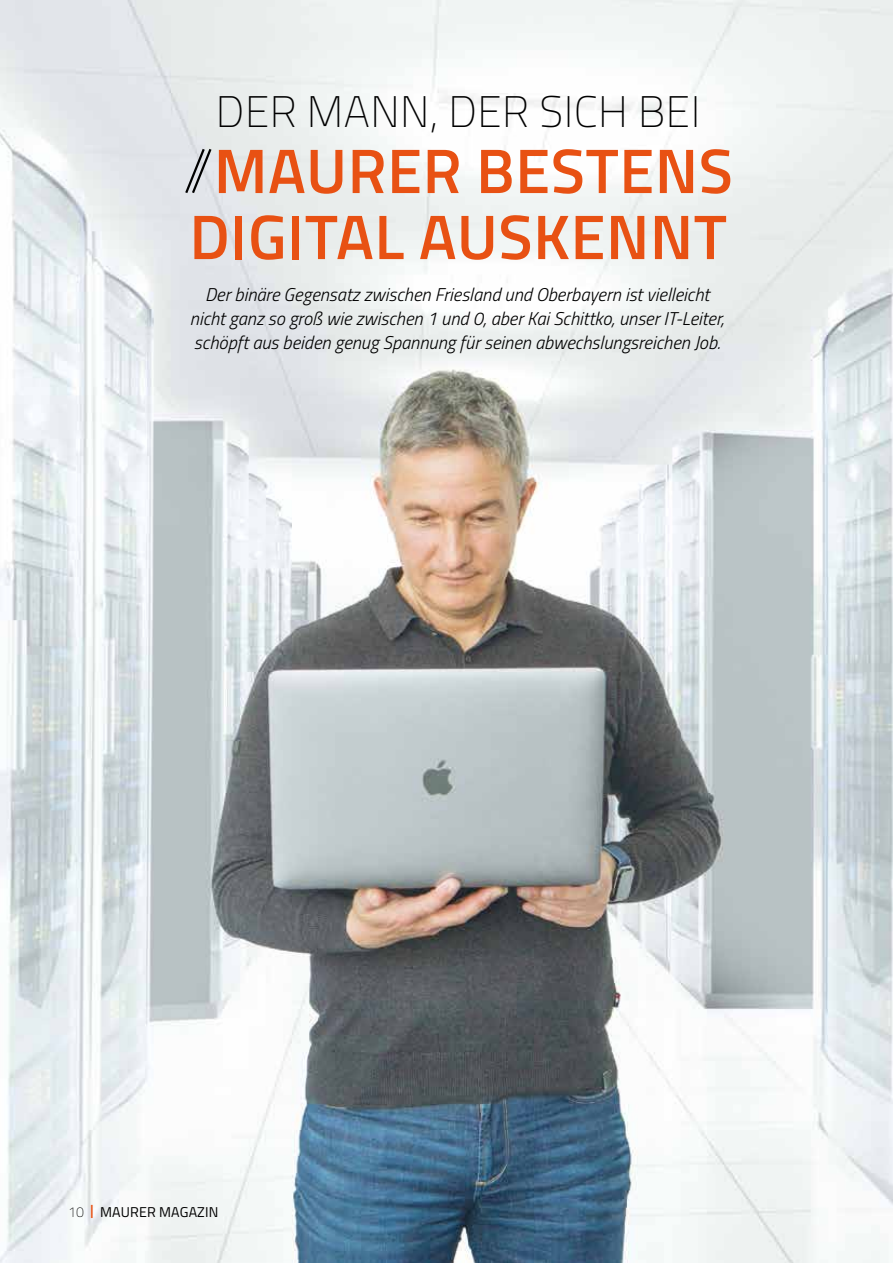
<style>
.page{position:relative;width:893px;height:1263px;background:#fff}
.page>*{position:absolute;margin:0;border:0;box-sizing:border-box;transform-origin:0 0}
.t1{font:600 63px/66px "Titillium";letter-spacing:.01em;color:#e85113}
.t2{font:100 44.1px "Titillium";letter-spacing:.01em;color:#000}
.t3{font:italic 300 18.6px/24px "Titillium";color:#000;text-align:center}
.t4{font:14.25px "Titillium";letter-spacing:.01em;color:#000}
.s1{font-weight:100;color:#000}
.s2{font-weight:100}
.s3{font-weight:600;color:#e85113}
</style>
<div class="page">
<img style="left:0;top:0;width:893px;height:1263px">
<h2 class="t2" style="left:216px;top:80px;width:486px">DER MANN, DER SICH BEI</h2>
<h1 class="t1" style="left:183px;top:135px;width:551px"><span class="s1">//</span>MAURER BESTENS<br>DIGITAL AUSKENNT</h1>
<p class="t3" style="left:190px;top:282px;width:536px">Der binäre Gegensatz zwischen Friesland und Oberbayern ist vielleicht nicht ganz so groß wie zwischen 1 und 0, aber Kai Schittko, unser IT-Leiter, schöpft aus beiden genug Spannung für seinen abwechslungsreichen Job.</p>
<p class="t4" style="left:68px;top:1201px;width:152px"><span class="s2">10</span> <span class="s3">|</span> MAURER MAGAZIN</p>
</div>
